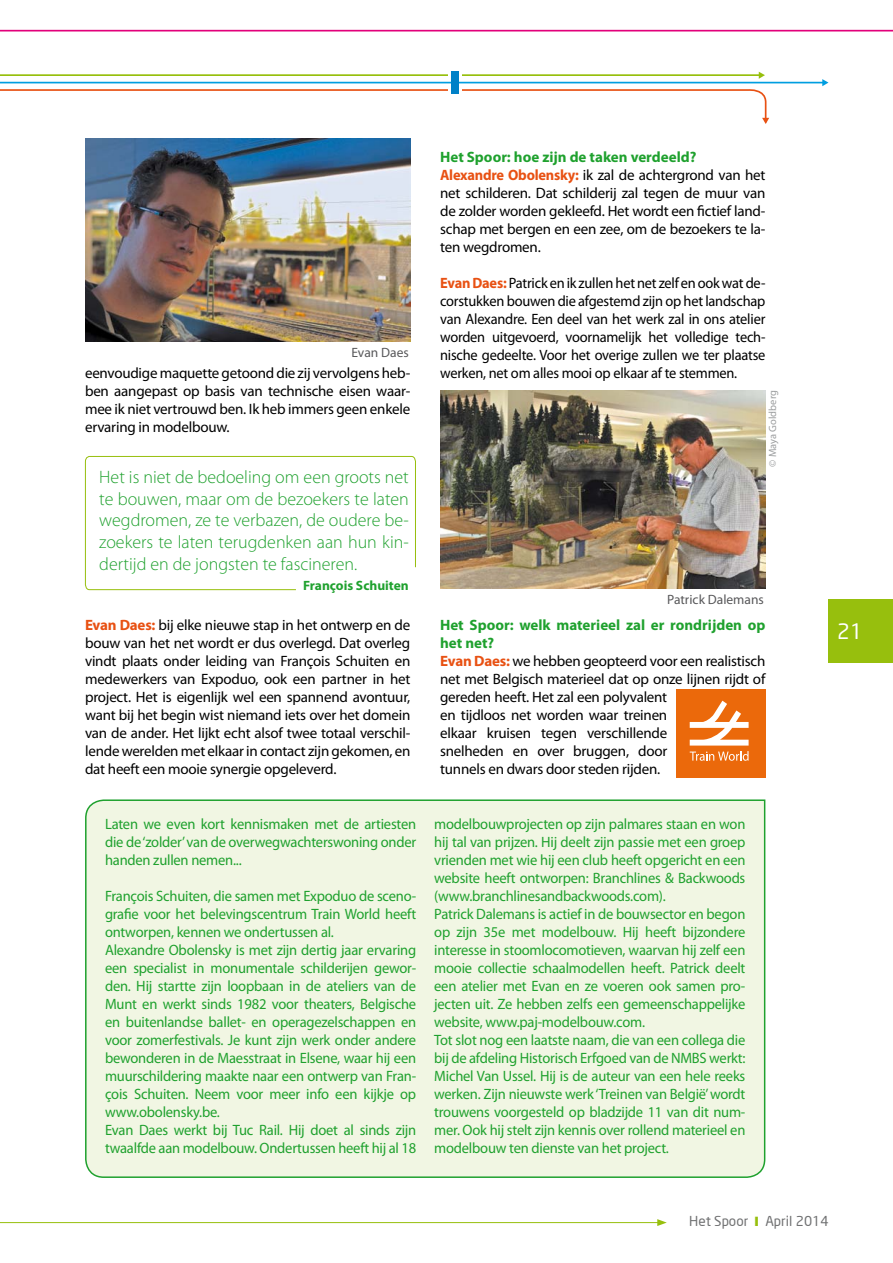
<style>
.page{position:relative;width:893px;height:1263px;background:#fff}
.page>*{position:absolute;margin:0;border:0;box-sizing:border-box;transform-origin:0 0}
.t1{font:21px "Neo Sans";color:#fff}
.t2{font:300 18px/21.6px "Myriad Pro";color:#1fa12e;text-align:justify}
.t3{font:15px/18px "Myriad Pro";letter-spacing:-.015em;color:#1fa12e}
.t4{font:15px/18px "Myriad Pro";letter-spacing:-.015em;color:#000;text-align:justify}
.t5{font:15px/18px "Myriad Pro";letter-spacing:-.015em;color:#000;text-align:justify;scale:.96 1}
.t6{font:13.5px "Myriad Pro";color:#58585a}
.t7{font:13.5px "Neo Sans";color:#707172}
.t8{font:700 13.5px "Myriad Pro";color:#1fa12e}
.t9{font:10.5px "Myriad Pro";color:#9c9e9f}
.s1{font-weight:700;color:#e85113}
.s2{font-weight:700;color:#1fa12e}
.s3{color:#97bf0d}
</style>
<div class="page">
<svg style="left:0;top:29px;width:893px;height:116px"></svg>
<svg style="left:762px;top:118px;width:7px;height:6px"></svg>
<svg style="left:822px;top:79px;width:6px;height:7px"></svg>
<svg style="left:759px;top:72px;width:6px;height:7px"></svg>
<div style="left:449px;top:85px;width:13px;height:9px;background:#fff"></div>
<div style="left:449px;top:71px;width:13px;height:9px;background:#fff"></div>
<div style="left:451px;top:71px;width:8px;height:23px;background:#0081c7"></div>
<div style="left:828px;top:600px;width:65px;height:63px;background:#97bf0d"></div>
<hr style="left:0;top:1222px;width:660px;height:1px;background:#97bf0d">
<svg style="left:657px;top:1219px;width:10px;height:7px"></svg>
<div style="left:676px;top:689px;width:89px;height:89px;background:#eb690b"></div>
<svg style="left:690px;top:701px;width:59px;height:44px"></svg>
<svg style="left:690px;top:751px;width:59px;height:10px"></svg>
<div style="left:85px;top:799px;width:681px;height:379px;background:#f1f6e3"></div>
<svg style="left:85px;top:456px;width:331px;height:134px"></svg>
<img style="left:86px;top:138px;width:324px;height:203px">
<img style="left:440px;top:390px;width:325px;height:198px">
<p class="t6" style="left:351px;top:344px;width:59px">Evan Daes</p>
<p class="t4" style="left:85px;top:364px;width:327px">eenvoudige maquette getoond die zij vervolgens heb&shy;ben aangepast op basis van technische eisen waar&shy;mee ik niet vertrouwd ben. Ik heb immers geen enkele ervaring in modelbouw.</p>
<p class="t2" style="left:99px;top:466px;width:311px">Het is niet de bedoeling om een groots net te bouwen, maar om de bezoekers te laten wegdromen, ze te verbazen, de oudere be&shy;zoekers te laten terugdenken aan hun kin&shy;dertijd en de jongsten te fascineren.</p>
<p class="t8" style="left:303px;top:577px;width:107px">François Schuiten</p>
<p class="t4" style="left:85px;top:616px;width:327px"><span class="s1">Evan Daes:</span> bij elke nieuwe stap in het ontwerp en de bouw van het net wordt er dus overlegd. Dat overleg vindt plaats onder leiding van François Schuiten en medewerkers van Expoduo, ook een partner in het project. Het is eigenlijk wel een spannend avontuur, want bij het begin wist niemand iets over het domein van de ander. Het lijkt echt alsof twee totaal verschil&shy;lende werelden met elkaar in contact zijn gekomen, en dat heeft een mooie synergie opgeleverd.</p>
<p class="t3" style="left:105px;top:815px;width:313px;text-align:justify">Laten we even kort kennismaken met de artiesten die de ‘zolder’ van de overwegwachterswoning onder handen zullen nemen...</p>
<p class="t3" style="left:105px;top:887px;width:313px">François Schuiten, die samen met Expoduo de sceno&shy;grafie voor het belevingscentrum Train World heeft ontworpen, kennen we ondertussen al.<br>Alexandre Obolensky is met zijn dertig jaar ervaring een specialist in monumentale schilderijen gewor&shy;den. Hij startte zijn loopbaan in de ateliers van de Munt en werkt sinds 1982 voor theaters, Belgische en buitenlandse ballet- en operagezelschappen en voor zomerfestivals. Je kunt zijn werk onder andere bewonderen in de Maesstraat in Elsene, waar hij een muurschildering maakte naar een ontwerp van Fran&shy;çois Schuiten. Neem voor meer info een kijkje op www.obolensky.be.<br>Evan Daes werkt bij Tuc Rail. Hij doet al sinds zijn twaalfde aan modelbouw. Ondertussen heeft hij al 18</p>
<p class="t4" style="left:440px;top:148px;width:327px;text-align:left"><span class="s2">Het Spoor: hoe zijn de taken verdeeld?<br></span><span class="s1">Alexandre Obolensky:</span> ik zal de achtergrond van het net schilderen. Dat schilderij zal tegen de muur van de zolder worden gekleefd. Het wordt een fictief land&shy;schap met bergen en een zee, om de bezoekers te la&shy;ten wegdromen.</p>
<p class="t5" style="left:440px;top:274px;width:340px"><span class="s1">Evan Daes:</span> Patrick en ik zullen het net zelf en ook wat de&shy;corstukken bouwen die afgestemd zijn op het landschap van Alexandre. Een deel van het werk zal in ons atelier worden uitgevoerd, voornamelijk het volledige tech&shy;nische gedeelte. Voor het overige zullen we ter plaatse werken, net om alles mooi op elkaar af te stemmen.</p>
<p class="t9" style="left:766px;top:467px;width:78px;rotate:-90deg">© Maya Goldberg</p>
<p class="t6" style="left:667px;top:592px;width:98px">Patrick Dalemans</p>
<p class="t4" style="left:440px;top:616px;width:327px;text-align:left"><span class="s2">Het Spoor: welk materieel zal er rondrijden op het net?<br></span><span class="s1">Evan Daes:</span> we hebben geopteerd voor een realistisch net met Belgisch materieel dat op onze lijnen rijdt of gereden heeft. Het zal een polyvalent<br>en tijdloos net worden waar treinen<br>elkaar kruisen tegen verschillende<br>snelheden en over bruggen, door<br>tunnels en dwars door steden rijden.</p>
<p class="t3" style="left:434px;top:815px;width:313px">modelbouwprojecten op zijn palmares staan en won hij tal van prijzen. Hij deelt zijn passie met een groep vrienden met wie hij een club heeft opgericht en een website heeft ontworpen: Branchlines &amp; Backwoods (www.branchlinesandbackwoods.com).<br>Patrick Dalemans is actief in de bouwsector en begon op zijn 35e met modelbouw. Hij heeft bijzondere interesse in stoomlocomotieven, waarvan hij zelf een mooie collectie schaalmodellen heeft. Patrick deelt een atelier met Evan en ze voeren ook samen pro&shy;jecten uit. Ze hebben zelfs een gemeenschappelijke website, www.paj-modelbouw.com.<br>Tot slot nog een laatste naam, die van een collega die bij de afdeling Historisch Erfgoed van de NMBS werkt:<br>Michel Van Ussel. Hij is de auteur van een hele reeks werken. Zijn nieuwste werk ‘Treinen van België’ wordt trouwens voorgesteld op bladzijde 11 van dit num&shy;mer. Ook hij stelt zijn kennis over rollend materieel en modelbouw ten dienste van het project.</p>
<h1 class="t1" style="left:837px;top:619px;width:27px">21</h1>
<p class="t7" style="left:689px;top:1213px;width:141px">Het Spoor <span class="s3">❙</span> April 2014</p>
</div>
